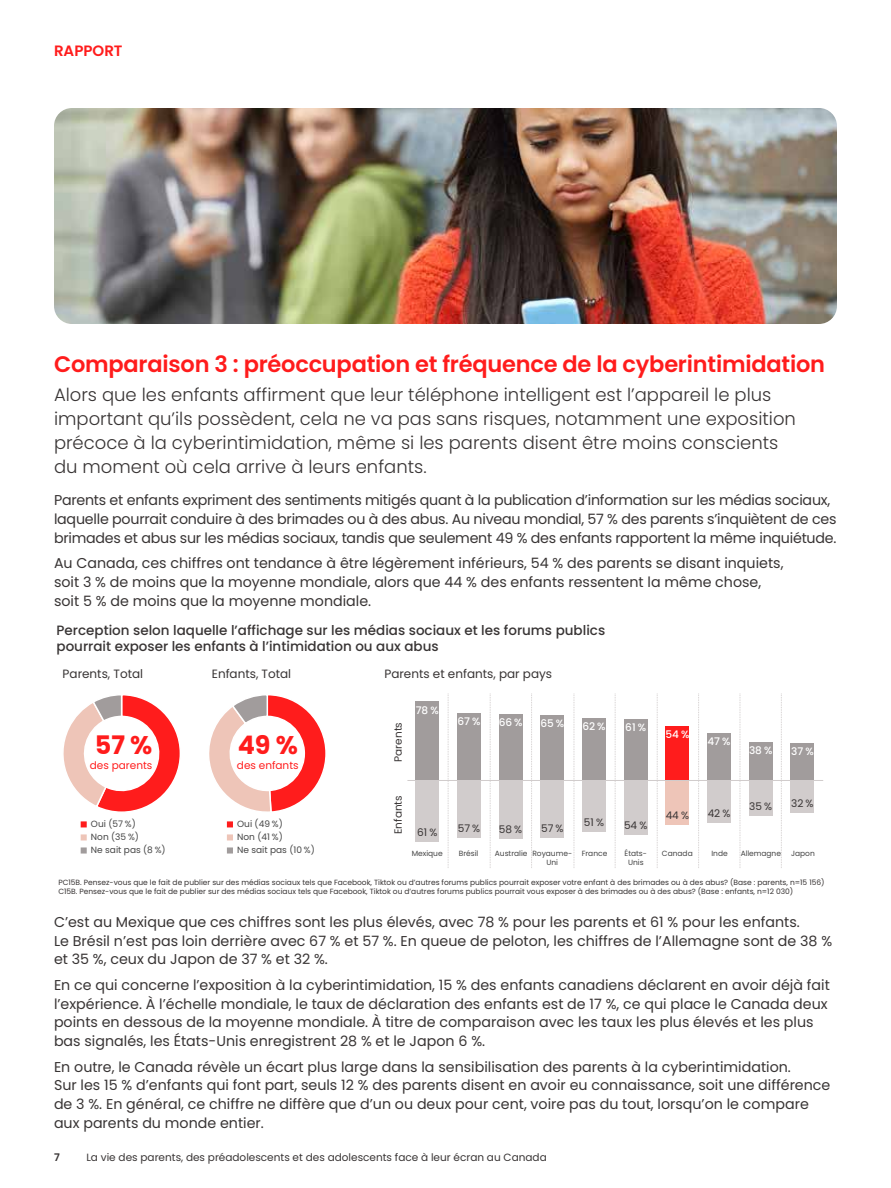
<style>
.page{position:relative;width:891px;height:1188px;background:#fff}
.page>*{position:absolute;margin:0;border:0;box-sizing:border-box;transform-origin:0 0}
.t1{font:700 25.5px "Poppins";color:#ff1c1c}
.t2{font:600 22.5px "Poppins";letter-spacing:-.01em;color:#ff1c1c}
.t3{font:300 18px/24px "Poppins";color:#383434}
.t4{font:600 15px "Poppins";color:#ff1c1c}
.t5{font:14.25px/18.8px "Poppins";color:#383434}
.t6{font:500 13.5px/16.2px "Poppins";color:#383434}
.t7{font:12px "Poppins";color:#383434}
.t8{font:10.5px "Poppins";color:#383434}
.t9{font:500 10.5px "Poppins";color:#fff}
.t10{font:10.5px "Poppins";color:#ff1c1c}
.t11{font:600 10.5px "Poppins";color:#383434}
.t12{font:9px/12.9px "Poppins";color:#454545}
.t13{font:7.5px/9px "Poppins";color:#383434}
.t14{font:7.5px/9px "Poppins";color:#454545;text-align:center}
</style>
<div class="page">
<svg style="left:63px;top:695px;width:117px;height:117px"></svg>
<svg style="left:209px;top:695px;width:117px;height:117px"></svg>
<svg style="left:448px;top:694px;width:1px;height:174px"></svg>
<svg style="left:490px;top:694px;width:1px;height:174px"></svg>
<svg style="left:531px;top:694px;width:1px;height:174px"></svg>
<svg style="left:574px;top:695px;width:1px;height:173px"></svg>
<svg style="left:615px;top:694px;width:1px;height:174px"></svg>
<svg style="left:657px;top:694px;width:1px;height:174px"></svg>
<svg style="left:698px;top:694px;width:1px;height:174px"></svg>
<svg style="left:740px;top:695px;width:1px;height:173px"></svg>
<svg style="left:781px;top:694px;width:1px;height:174px"></svg>
<div style="left:791px;top:743px;width:23px;height:37px;background:#a19c9c"></div>
<div style="left:749px;top:742px;width:23px;height:38px;background:#a19c9c"></div>
<div style="left:707px;top:733px;width:24px;height:47px;background:#a19c9c"></div>
<div style="left:666px;top:726px;width:23px;height:54px;background:#ff1c1c"></div>
<div style="left:624px;top:719px;width:23px;height:61px;background:#a19c9c"></div>
<div style="left:583px;top:718px;width:23px;height:62px;background:#a19c9c"></div>
<div style="left:541px;top:715px;width:23px;height:65px;background:#a19c9c"></div>
<div style="left:499px;top:714px;width:23px;height:66px;background:#a19c9c"></div>
<div style="left:457px;top:713px;width:24px;height:67px;background:#a19c9c"></div>
<div style="left:416px;top:702px;width:23px;height:78px;background:#a19c9c"></div>
<div style="left:791px;top:780px;width:23px;height:32px;background:#d1cccc"></div>
<div style="left:749px;top:780px;width:23px;height:35px;background:#d1cccc"></div>
<div style="left:707px;top:780px;width:24px;height:43px;background:#d1cccc"></div>
<div style="left:666px;top:780px;width:23px;height:45px;background:#eec5b8"></div>
<div style="left:624px;top:780px;width:23px;height:55px;background:#d1cccc"></div>
<div style="left:583px;top:780px;width:23px;height:52px;background:#d1cccc"></div>
<div style="left:541px;top:780px;width:23px;height:58px;background:#d1cccc"></div>
<div style="left:499px;top:780px;width:23px;height:59px;background:#d1cccc"></div>
<div style="left:457px;top:780px;width:24px;height:58px;background:#d1cccc"></div>
<div style="left:416px;top:780px;width:23px;height:62px;background:#d1cccc"></div>
<hr style="left:407px;top:780px;width:416px;height:1px;background:#d1cccc">
<svg style="left:227px;top:821px;width:6px;height:6px"></svg>
<div style="left:227px;top:834px;width:6px;height:7px;border:2px solid #eec5b8"></div>
<div style="left:227px;top:847px;width:6px;height:7px;border:2px solid #a19c9c"></div>
<svg style="left:81px;top:821px;width:6px;height:6px"></svg>
<div style="left:81px;top:834px;width:6px;height:7px;border:2px solid #eec5b8"></div>
<div style="left:81px;top:847px;width:6px;height:7px;border:2px solid #a19c9c"></div>
<img style="left:54px;top:108px;width:783px;height:216px">
<p class="t4" style="left:54px;top:42px;width:70px">RAPPORT</p>
<h2 class="t2" style="left:54px;top:351px;width:773px">Comparaison 3 : préoccupation et fréquence de la cyberintimidation</h2>
<p class="t3" style="left:54px;top:383px;width:743px">Alors que les enfants affirment que leur téléphone intelligent est l’appareil le plus important qu’ils possèdent, cela ne va pas sans risques, notamment une exposition précoce à la cyberintimidation, même si les parents disent être moins conscients du moment où cela arrive à leurs enfants.</p>
<p class="t5" style="left:54px;top:491px;width:784px">Parents et enfants expriment des sentiments mitigés quant à la publication d’information sur les médias sociaux, laquelle pourrait conduire à des brimades ou à des abus. Au niveau mondial, 57 % des parents s’inquiètent de ces brimades et abus sur les médias sociaux, tandis que seulement 49 % des enfants rapportent la même inquiétude.</p>
<p class="t5" style="left:54px;top:554px;width:731px">Au Canada, ces chiffres ont tendance à être légèrement inférieurs, 54 % des parents se disant inquiets, soit 3 % de moins que la moyenne mondiale, alors que 44 % des enfants ressentent la même chose, soit 5 % de moins que la moyenne mondiale.</p>
<p class="t6" style="left:57px;top:623px;width:550px">Perception selon laquelle l’affichage sur les médias sociaux et les forums publics pourrait exposer les enfants à l’intimidation ou aux abus</p>
<p class="t7" style="left:212px;top:667px;width:81px">Enfants, Total</p>
<p class="t7" style="left:384px;top:667px;width:169px">Parents et enfants, par pays</p>
<p class="t7" style="left:63px;top:667px;width:82px">Parents, Total</p>
<h1 class="t1" style="left:95px;top:730px;width:59px">57 %</h1>
<p class="t10" style="left:90px;top:759px;width:64px">des parents</p>
<p class="t12" style="left:91px;top:818px;width:76px">Oui (57 %)<br>Non (35 %)<br>Ne sait pas (8 %)</p>
<h1 class="t1" style="left:238px;top:730px;width:62px">49 %</h1>
<p class="t10" style="left:237px;top:759px;width:63px">des enfants</p>
<p class="t12" style="left:237px;top:818px;width:79px">Oui (49 %)<br>Non (41 %)<br>Ne sait pas (10 %)</p>
<p class="t8" style="left:392px;top:762px;width:41px;rotate:-90deg">Parents</p>
<p class="t8" style="left:392px;top:834px;width:40px;rotate:-90deg">Enfants</p>
<p class="t9" style="left:416px;top:704px;width:25px">78 %</p>
<p class="t9" style="left:457px;top:715px;width:25px">67 %</p>
<p class="t9" style="left:499px;top:716px;width:25px">66 %</p>
<p class="t9" style="left:540px;top:717px;width:25px">65 %</p>
<p class="t9" style="left:582px;top:720px;width:25px">62 %</p>
<p class="t9" style="left:625px;top:721px;width:22px">61 %</p>
<p class="t9" style="left:665px;top:728px;width:25px">54 %</p>
<p class="t9" style="left:707px;top:735px;width:25px">47 %</p>
<p class="t8" style="left:417px;top:826px;width:22px">61 %</p>
<p class="t8" style="left:458px;top:822px;width:24px">57 %</p>
<p class="t8" style="left:499px;top:823px;width:25px">58 %</p>
<p class="t8" style="left:541px;top:822px;width:24px">57 %</p>
<p class="t8" style="left:584px;top:816px;width:22px">51 %</p>
<p class="t8" style="left:624px;top:819px;width:25px">54 %</p>
<p class="t8" style="left:666px;top:809px;width:25px">44 %</p>
<p class="t8" style="left:708px;top:807px;width:24px">42 %</p>
<p class="t9" style="left:749px;top:744px;width:25px">38 %</p>
<p class="t9" style="left:791px;top:745px;width:24px">37 %</p>
<p class="t8" style="left:749px;top:800px;width:24px">35 %</p>
<p class="t8" style="left:791px;top:797px;width:24px">32 %</p>
<p class="t14" style="left:412px;top:849px;width:33px">Mexique</p>
<p class="t14" style="left:459px;top:849px;width:21px">Brésil</p>
<p class="t14" style="left:532px;top:849px;width:41px">Royaume-<br>Uni</p>
<p class="t14" style="left:582px;top:849px;width:27px">France</p>
<p class="t14" style="left:625px;top:849px;width:24px">États-<br>Unis</p>
<p class="t14" style="left:495px;top:849px;width:34px">Australie</p>
<p class="t14" style="left:662px;top:849px;width:32px">Canada</p>
<p class="t14" style="left:711px;top:849px;width:18px">Inde</p>
<p class="t14" style="left:741px;top:849px;width:42px">Allemagne</p>
<p class="t14" style="left:791px;top:849px;width:25px">Japon</p>
<p class="t13" style="left:58px;top:878px;width:768px">PC15B. Pensez-vous que le fait de publier sur des médias sociaux tels que Facebook, Tiktok ou d’autres forums publics pourrait exposer votre enfant à des brimades ou à des abus? (Base : parents, n=15 156)<br>C15B. Pensez-vous que le fait de publier sur des médias sociaux tels que Facebook, Tiktok ou d’autres forums publics pourrait vous exposer à des brimades ou à des abus? (Base : enfants, n=12 030)</p>
<p class="t5" style="left:54px;top:912px;width:780px">C’est au Mexique que ces chiffres sont les plus élevés, avec 78 % pour les parents et 61 % pour les enfants.<br>Le Brésil n’est pas loin derrière avec 67 % et 57 %. En queue de peloton, les chiffres de l’Allemagne sont de 38 % et 35 %, ceux du Japon de 37 % et 32 %.</p>
<p class="t5" style="left:54px;top:975px;width:777px">En ce qui concerne l’exposition à la cyberintimidation, 15 % des enfants canadiens déclarent en avoir déjà fait l’expérience. À l’échelle mondiale, le taux de déclaration des enfants est de 17 %, ce qui place le Canada deux points en dessous de la moyenne mondiale. À titre de comparaison avec les taux les plus élevés et les plus bas signalés, les États-Unis enregistrent 28 % et le Japon 6 %.</p>
<p class="t5" style="left:54px;top:1057px;width:778px">En outre, le Canada révèle un écart plus large dans la sensibilisation des parents à la cyberintimidation.<br>Sur les 15 % d’enfants qui font part, seuls 12 % des parents disent en avoir eu connaissance, soit une différence de 3 %. En général, ce chiffre ne diffère que d’un ou deux pour cent, voire pas du tout, lorsqu’on le compare aux parents du monde entier.</p>
<p class="t11" style="left:54px;top:1152px;width:7px">7</p>
<p class="t8" style="left:86px;top:1152px;width:462px">La vie des parents, des préadolescents et des adolescents face à leur écran au Canada</p>
</div>
